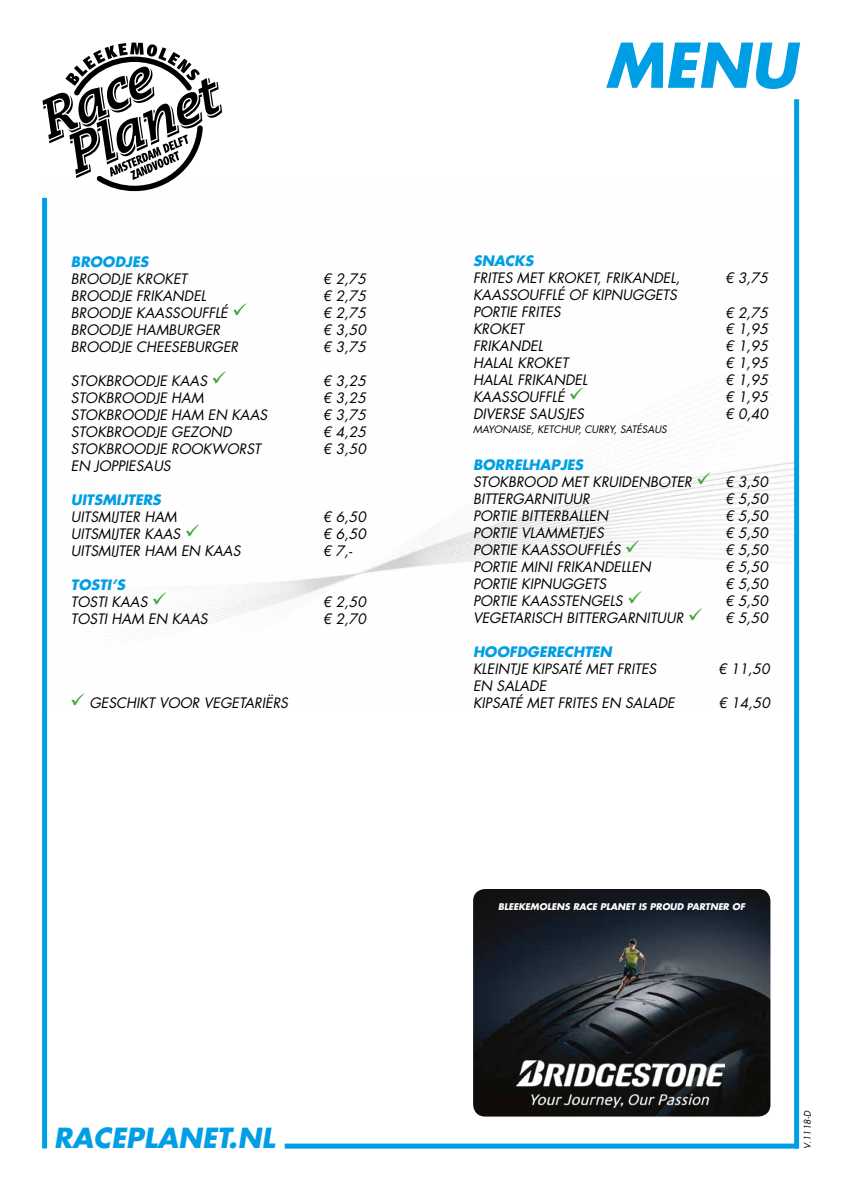
<style>
.page{position:relative;width:842px;height:1191px;background:#fff}
.page>*{position:absolute;margin:0;border:0;box-sizing:border-box;transform-origin:0 0}
.t1{font:italic 700 60px "Futura Std";color:#009ee4}
.t2{font:italic 700 27px "Futura Std";color:#009ee4}
.t3{font:italic 14px/17px "Futura Std";color:#000}
.t4{font:italic 700 14px "Futura Std";color:#009ee4}
.t5{font:italic 10px "Futura Std";color:#000}
.t6{font:italic 700 9px "Futura Std";color:#fff}
.t7{font:italic 9px "Futura Std";color:#000}
.s1{color:#3fa535}
.s2{font-weight:700;color:#009ee4}
</style>
<div class="page">
<img style="left:45px;top:191px;width:749px;height:517px">
<svg style="left:43px;top:43px;width:179px;height:148px"></svg>
<div style="left:794px;top:99px;width:5px;height:1049px;background:#009ee4"></div>
<div style="left:42px;top:198px;width:5px;height:950px;background:#009ee4"></div>
<div style="left:285px;top:1143px;width:514px;height:5px;background:#009ee4"></div>
<img style="left:473px;top:889px;width:297px;height:227px">
<img style="left:517px;top:1060px;width:208px;height:47px">
<p class="t4" style="left:71px;top:256px;width:79px">BROODJES</p>
<p class="t3" style="left:71px;top:270px;width:118px">BROODJE KROKET</p>
<p class="t3" style="left:323px;top:270px;width:45px">€ 2,75</p>
<p class="t3" style="left:71px;top:287px;width:137px">BROODJE FRIKANDEL</p>
<p class="t3" style="left:323px;top:287px;width:45px">€ 2,75</p>
<p class="t3" style="left:71px;top:304px;width:178px">BROODJE KAASSOUFFLÉ <span class="s1">✓</span></p>
<p class="t3" style="left:323px;top:304px;width:45px">€ 2,75</p>
<p class="t3" style="left:71px;top:321px;width:151px">BROODJE HAMBURGER</p>
<p class="t3" style="left:323px;top:321px;width:45px">€ 3,50</p>
<p class="t3" style="left:71px;top:338px;width:169px">BROODJE CHEESEBURGER</p>
<p class="t3" style="left:323px;top:338px;width:45px">€ 3,75</p>
<p class="t3" style="left:71px;top:372px;width:157px">STOKBROODJE KAAS <span class="s1">✓</span></p>
<p class="t3" style="left:323px;top:372px;width:45px">€ 3,25</p>
<p class="t3" style="left:71px;top:389px;width:134px">STOKBROODJE HAM</p>
<p class="t3" style="left:323px;top:389px;width:45px">€ 3,25</p>
<p class="t3" style="left:71px;top:406px;width:198px">STOKBROODJE HAM EN KAAS</p>
<p class="t3" style="left:323px;top:406px;width:45px">€ 3,75</p>
<p class="t3" style="left:71px;top:423px;width:162px">STOKBROODJE GEZOND</p>
<p class="t3" style="left:323px;top:423px;width:45px">€ 4,25</p>
<p class="t3" style="left:71px;top:440px;width:191px">STOKBROODJE ROOKWORST</p>
<p class="t3" style="left:323px;top:440px;width:45px">€ 3,50</p>
<p class="t3" style="left:71px;top:457px;width:101px">EN JOPPIESAUS</p>
<p class="t4" style="left:71px;top:494px;width:91px">UITSMIJTERS</p>
<p class="t3" style="left:71px;top:508px;width:107px">UITSMIJTER HAM</p>
<p class="t3" style="left:323px;top:508px;width:45px">€ 6,50</p>
<p class="t3" style="left:71px;top:525px;width:130px">UITSMIJTER KAAS <span class="s1">✓</span></p>
<p class="t3" style="left:323px;top:525px;width:45px">€ 6,50</p>
<p class="t3" style="left:71px;top:542px;width:171px">UITSMIJTER HAM EN KAAS</p>
<p class="t3" style="left:323px;top:542px;width:30px">€ 7,-</p>
<p class="t3" style="left:71px;top:576px;width:97px"><span class="s2">TOSTI’S<br></span>TOSTI KAAS <span class="s1">✓</span></p>
<p class="t3" style="left:323px;top:593px;width:45px">€ 2,50</p>
<p class="t3" style="left:71px;top:610px;width:138px">TOSTI HAM EN KAAS</p>
<p class="t3" style="left:323px;top:611px;width:45px">€ 2,70</p>
<p class="t3" style="left:70px;top:694px;width:219px"><span class="s1">✓</span> GESCHIKT VOOR VEGETARIËRS</p>
<h2 class="t2" style="left:54px;top:1127px;width:222px">RACEPLANET.NL</h2>
<h1 class="t1" style="left:605px;top:40px;width:193px">MENU</h1>
<p class="t4" style="left:473px;top:255px;width:62px">SNACKS</p>
<p class="t3" style="left:473px;top:270px;width:208px">FRITES MET KROKET, FRIKANDEL,</p>
<p class="t3" style="left:725px;top:270px;width:45px">€ 3,75</p>
<p class="t3" style="left:473px;top:287px;width:205px">KAASSOUFFLÉ OF KIPNUGGETS<br>PORTIE FRITES</p>
<p class="t3" style="left:725px;top:304px;width:45px">€ 2,75</p>
<p class="t3" style="left:473px;top:321px;width:52px">KROKET</p>
<p class="t3" style="left:725px;top:321px;width:45px">€ 1,95</p>
<p class="t3" style="left:473px;top:338px;width:71px">FRIKANDEL</p>
<p class="t3" style="left:725px;top:338px;width:45px">€ 1,95</p>
<p class="t3" style="left:473px;top:355px;width:97px">HALAL KROKET</p>
<p class="t3" style="left:725px;top:355px;width:45px">€ 1,95</p>
<p class="t3" style="left:473px;top:372px;width:116px">HALAL FRIKANDEL</p>
<p class="t3" style="left:725px;top:372px;width:45px">€ 1,95</p>
<p class="t3" style="left:473px;top:389px;width:112px">KAASSOUFFLÉ <span class="s1">✓</span></p>
<p class="t3" style="left:725px;top:389px;width:45px">€ 1,95</p>
<p class="t3" style="left:473px;top:406px;width:112px">DIVERSE SAUSJES</p>
<p class="t3" style="left:725px;top:406px;width:45px">€ 0,40</p>
<p class="t5" style="left:473px;top:423px;width:195px">MAYONAISE, KETCHUP, CURRY, SATÉSAUS</p>
<p class="t3" style="left:473px;top:457px;width:297px"><span class="s2">BORRELHAPJES<br></span>STOKBROOD MET KRUIDENBOTER <span class="s1">✓</span> € 3,50<br>BITTERGARNITUUR</p>
<p class="t3" style="left:725px;top:491px;width:45px">€ 5,50</p>
<p class="t3" style="left:473px;top:508px;width:137px">PORTIE BITTERBALLEN</p>
<p class="t3" style="left:725px;top:508px;width:45px">€ 5,50</p>
<p class="t3" style="left:473px;top:525px;width:132px">PORTIE VLAMMETJES</p>
<p class="t3" style="left:725px;top:525px;width:45px">€ 5,50</p>
<p class="t3" style="left:473px;top:542px;width:168px">PORTIE KAASSOUFFLÉS <span class="s1">✓</span></p>
<p class="t3" style="left:725px;top:542px;width:45px">€ 5,50</p>
<p class="t3" style="left:473px;top:559px;width:179px">PORTIE MINI FRIKANDELLEN</p>
<p class="t3" style="left:725px;top:559px;width:45px">€ 5,50</p>
<p class="t3" style="left:473px;top:576px;width:135px">PORTIE KIPNUGGETS</p>
<p class="t3" style="left:725px;top:576px;width:45px">€ 5,50</p>
<p class="t3" style="left:473px;top:593px;width:170px">PORTIE KAASSTENGELS <span class="s1">✓</span></p>
<p class="t3" style="left:725px;top:593px;width:45px">€ 5,50</p>
<p class="t3" style="left:473px;top:610px;width:231px">VEGETARISCH BITTERGARNITUUR <span class="s1">✓</span></p>
<p class="t3" style="left:725px;top:610px;width:45px">€ 5,50</p>
<p class="t4" style="left:473px;top:646px;width:140px">HOOFDGERECHTEN</p>
<p class="t3" style="left:473px;top:661px;width:185px">KLEINTJE KIPSATÉ MET FRITES</p>
<p class="t3" style="left:718px;top:661px;width:53px">€ 11,50</p>
<p class="t3" style="left:473px;top:678px;width:203px">EN SALADE<br>KIPSATÉ MET FRITES EN SALADE</p>
<p class="t3" style="left:718px;top:695px;width:53px">€ 14,50</p>
<p class="t6" style="left:498px;top:902px;width:248px">BLEEKEMOLENS RACE PLANET IS PROUD PARTNER OF</p>
<p class="t7" style="left:802px;top:1148px;width:39px;rotate:-90deg">V.1118-D</p>
</div>
